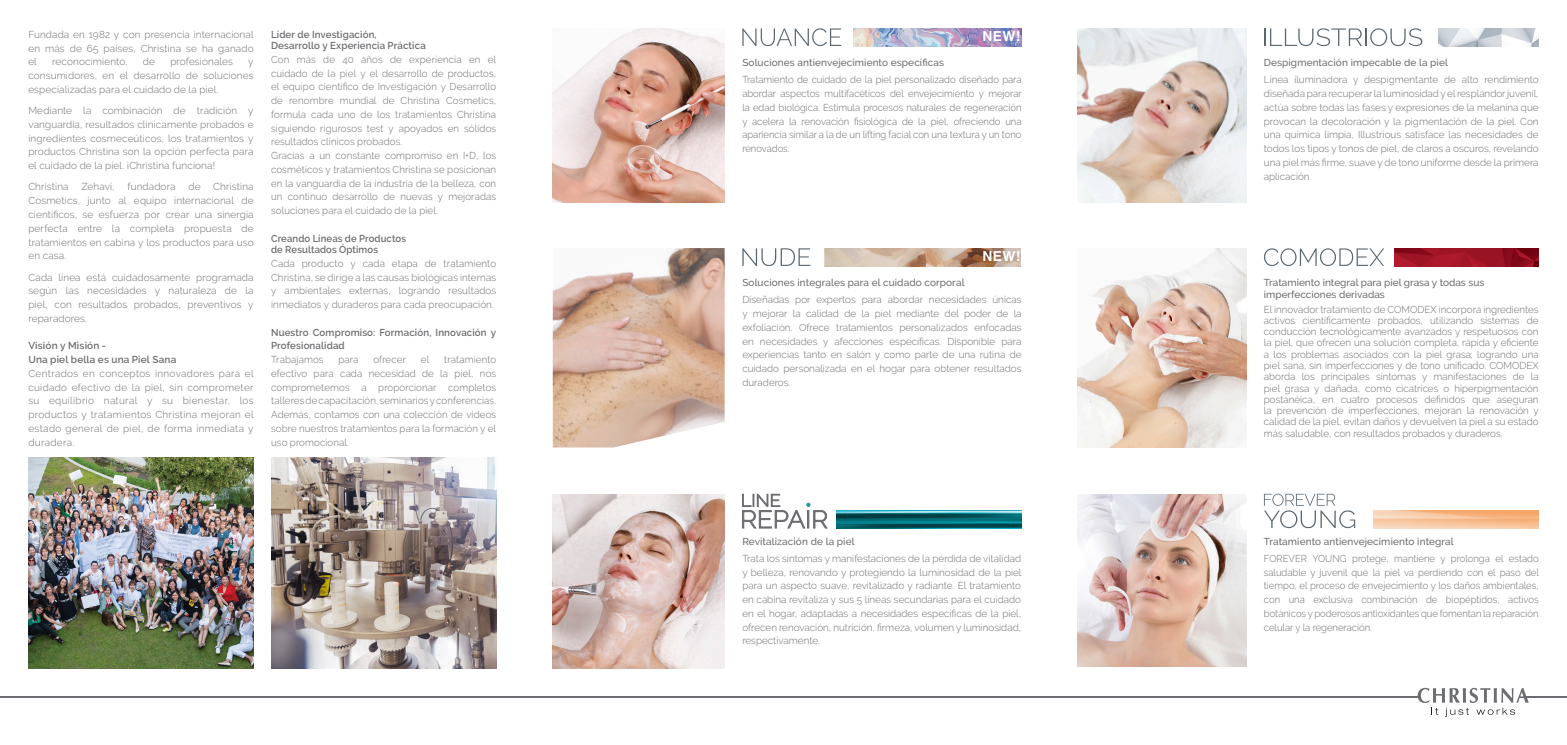
<style>
.page{position:relative;width:1567px;height:745px;background:#fff}
.page>*{position:absolute;margin:0;border:0;box-sizing:border-box;transform-origin:0 0}
.koteret{font:700 13.75px "Helvetica";letter-spacing:.03em;color:#fff}
.raz{font:300 10px/13.8px "Raleway";letter-spacing:.01em;color:#6c6d70;text-align:justify}
.koteret-2{font:300 10px/13.8px "Raleway";color:#6c6d70;text-align:justify}
.koteret-3{font:300 10px/13.8px "Raleway";color:#6c6d70;text-align:justify;scale:.95 1}
.koteret-4{font:500 10px/11.9px "Raleway";letter-spacing:.01em;color:#6c6d70}
.raz-2{font:600 10px/13.8px "Raleway";letter-spacing:.015em;color:#6c6d70}
.raz-3{font:600 10px "Raleway";letter-spacing:.015em;color:#6c6d70;scale:.95 1}
</style>
<div class="page">
<hr style="left:1525px;top:696px;width:41px;height:1px;background:#6c6d70">
<hr style="left:0;top:696px;width:1418px;height:1px;background:#6c6d70">
<svg style="left:1417px;top:687px;width:111px;height:29px"></svg>
<img style="left:271px;top:457px;width:225px;height:210px">
<img style="left:28px;top:457px;width:225px;height:210px">
<img style="left:1077px;top:28px;width:169px;height:174px">
<img style="left:1438px;top:28px;width:100px;height:18px">
<svg style="left:1264px;top:28px;width:158px;height:18px"></svg>
<img style="left:553px;top:28px;width:171px;height:174px">
<img style="left:552px;top:494px;width:172px;height:173px">
<svg style="left:742px;top:493px;width:85px;height:35px"></svg>
<img style="left:836px;top:510px;width:185px;height:18px">
<svg style="left:742px;top:28px;width:99px;height:18px"></svg>
<img style="left:853px;top:28px;width:168px;height:18px">
<img style="left:1077px;top:494px;width:169px;height:171px">
<img style="left:1373px;top:510px;width:165px;height:18px">
<svg style="left:1263px;top:493px;width:91px;height:35px"></svg>
<img style="left:1077px;top:248px;width:169px;height:199px">
<img style="left:1394px;top:248px;width:144px;height:18px">
<svg style="left:1264px;top:248px;width:119px;height:18px"></svg>
<img style="left:824px;top:248px;width:196px;height:18px">
<svg style="left:742px;top:248px;width:68px;height:18px"></svg>
<svg style="left:553px;top:248px;width:171px;height:199px;background:#d6b8a7"></svg>
<p class="raz" style="left:28px;top:27px;width:227px">Fundada en 1982 y con presencia internacional en más de 65 países, Christina se ha ganado el</p>
<p class="raz" style="left:52px;top:55px;width:77px">reconocimiento,</p>
<p class="raz" style="left:143px;top:55px;width:14px">de</p>
<p class="raz" style="left:170px;top:55px;width:64px">profesionales</p>
<p class="raz" style="left:28px;top:55px;width:227px;text-indent:220px">y consumidores, en el desarrollo de soluciones especializadas para el cuidado de la piel.</p>
<p class="raz" style="left:28px;top:104px;width:227px">Mediante la combinación de tradición y vanguardia, resultados clínicamente probados e ingredientes cosmeceúticos, los tratamientos y productos Christina son la opción perfecta para el cuidado de la piel. ¡Christina funciona!</p>
<p class="raz" style="left:28px;top:180px;width:42px">Christina</p>
<p class="raz" style="left:81px;top:180px;width:35px">Zehavi,</p>
<p class="raz" style="left:127px;top:180px;width:50px">fundadora</p>
<p class="raz" style="left:188px;top:180px;width:14px">de</p>
<p class="raz" style="left:28px;top:180px;width:227px;text-indent:185px">Christina Cosmetics, junto al equipo internacional de científicos, se esfuerza por crear una sinergia perfecta entre la completa propuesta de tratamientos en cabina y los productos para uso en casa.</p>
<p class="raz" style="left:28px;top:270px;width:227px">Cada línea está cuidadosamente programada según las necesidades y naturaleza de la piel, con resultados probados, preventivos y reparadores.</p>
<p class="raz-2" style="left:28px;top:339px;width:79px">Visión y Misión -</p>
<p class="raz-2" style="left:28px;top:352px;width:149px">Una piel bella es una Piel Sana</p>
<p class="raz" style="left:28px;top:366px;width:227px">Centrados en conceptos innovadores para el cuidado efectivo de la piel, sin comprometer su equilibrio natural y su bienestar, los productos y tratamientos Christina mejoran el estado general de piel, de forma inmediata y duradera.</p>
<p class="raz-2" style="left:271px;top:27px;width:107px">Líder de Investigación,</p>
<p class="raz-2" style="left:271px;top:39px;width:156px">Desarrollo y Experiencia Práctica</p>
<p class="raz" style="left:271px;top:52px;width:226px">Con más de 40 años de experiencia en el cuidado de la piel y el desarrollo de productos, el equipo científico de Investigación y Desarrollo de renombre mundial de Christina Cosmetics, formula cada uno de los tratamientos Christina siguiendo rigurosos test y apoyados en sólidos resultados clínicos probados.</p>
<p class="raz" style="left:271px;top:149px;width:226px">Gracias a un constante compromiso en I+D, los cosméticos y tratamientos Christina se posicionan en la vanguardia de la industria de la belleza, con un continuo desarrollo de nuevas y mejoradas soluciones para el cuidado de la piel.</p>
<p class="raz-3" style="left:271px;top:232px;width:144px">Creando Líneas de Productos</p>
<p class="raz-3" style="left:271px;top:243px;width:114px">de Resultados Óptimos</p>
<p class="raz" style="left:271px;top:256px;width:226px">Cada producto y cada etapa de tratamiento Christina, se dirige a las causas biológicas internas y ambientales externas, logrando resultados inmediatos y duraderos para cada preocupación.</p>
<p class="raz-2" style="left:271px;top:325px;width:226px">Nuestro Compromiso: Formación, Innovación y<br>Profesionalidad</p>
<p class="raz" style="left:271px;top:352px;width:54px">Trabajamos</p>
<p class="raz" style="left:338px;top:352px;width:22px">para</p>
<p class="raz" style="left:373px;top:352px;width:34px">ofrecer</p>
<p class="raz" style="left:421px;top:352px;width:10px">el</p>
<p class="raz" style="left:271px;top:352px;width:226px;text-indent:173px">tratamiento efectivo para cada necesidad de la piel, nos comprometemos a proporcionar completos talleres de capacitación, seminarios y conferencias.</p>
<p class="raz" style="left:271px;top:407px;width:226px">Además, contamos con una colección de videos sobre nuestros tratamientos para la formación y el uso promocional.</p>
<p class="koteret" style="left:982px;top:28px;width:39px">NEW!</p>
<p class="koteret-4" style="left:742px;top:56px;width:203px">Soluciones antienvejecimiento específicas</p>
<p class="koteret-3" style="left:742px;top:73px;width:295px">Tratamiento de cuidado de la piel personalizado diseñado para abordar aspectos multifacéticos del envejecimiento y mejorar la edad biológica. Estimula procesos naturales de regeneración y acelera la renovación fisiológica de la piel, ofreciendo una apariencia similar a la de un lifting facial con una textura y un tono renovados.</p>
<p class="koteret" style="left:982px;top:248px;width:39px">NEW!</p>
<p class="koteret-4" style="left:742px;top:276px;width:224px">Soluciones integrales para el cuidado corporal</p>
<p class="koteret-2" style="left:742px;top:292px;width:281px">Diseñadas por expertos para abordar necesidades únicas y mejorar la calidad de la piel mediante del poder de la exfoliación. Ofrece tratamientos personalizados enfocadas en necesidades y afecciones específicas. Disponible para experiencias tanto en salón y como parte de una rutina de cuidado personalizada en el hogar para obtener resultados duraderos.</p>
<p class="koteret-4" style="left:742px;top:534px;width:114px">Revitalización de la piel</p>
<p class="koteret-2" style="left:742px;top:551px;width:280px">Trata los síntomas y manifestaciones de la pérdida de vitalidad y belleza, renovando y protegiendo la luminosidad de la piel para un aspecto suave, revitalizado y radiante. El tratamiento en cabina revitaliza y sus 5 líneas secundarias para el cuidado en el hogar, adaptadas a necesidades específicas de la piel, ofrecen renovación, nutrición, firmeza, volumen y luminosidad, respectivamente.</p>
<p class="koteret-4" style="left:1263px;top:56px;width:185px">Despigmentación impecable de la piel</p>
<p class="koteret-2" style="left:1263px;top:73px;width:276px">Línea iluminadora y despigmentante de alto rendimiento diseñada para recuperar la luminosidad y el resplandor juvenil, actúa sobre todas las fases y expresiones de la melanina que provocan la decoloración y la pigmentación de la piel. Con una química limpia, Illustrious satisface las necesidades de todos los tipos y tonos de piel, de claros a oscuros, revelando una piel más firme, suave y de tono uniforme desde la primera aplicación.</p>
<p class="koteret-4" style="left:1263px;top:276px;width:222px">Tratamiento integral para piel grasa y todas sus imperfecciones derivadas</p>
<p class="koteret-2" style="left:1263px;top:303px;width:276px;line-height:11.2px">El innovador tratamiento de COMODEX incorpora ingredientes activos científicamente probados, utilizando sistemas de conducción tecnológicamente avanzados y respetuosos con la piel, que ofrecen una solución completa, rápida y eficiente a los problemas asociados con la piel grasa; logrando una piel sana, sin imperfecciones y de tono unificado. COMODEX aborda los principales síntomas y manifestaciones de la piel grasa y dañada, como cicatrices o hiperpigmentación postanéica, en cuatro procesos definidos que aseguran la prevención de imperfecciones, mejoran la renovación y calidad de la piel, evitan daños y devuelven la piel a su estado más saludable, con resultados probados y duraderos.</p>
<p class="koteret-4" style="left:1263px;top:534px;width:191px">Tratamiento antienvejecimiento integral</p>
<p class="koteret-3" style="left:1263px;top:551px;width:291px">FOREVER YOUNG protege, mantiene y prolonga el estado saludable y juvenil que la piel va perdiendo con el paso del tiempo, el proceso de envejecimiento y los daños ambientales, con una exclusiva combinación de biopéptidos, activos botánicos y poderosos antioxidantes que fomentan la reparación celular y la regeneración.</p>
</div>
